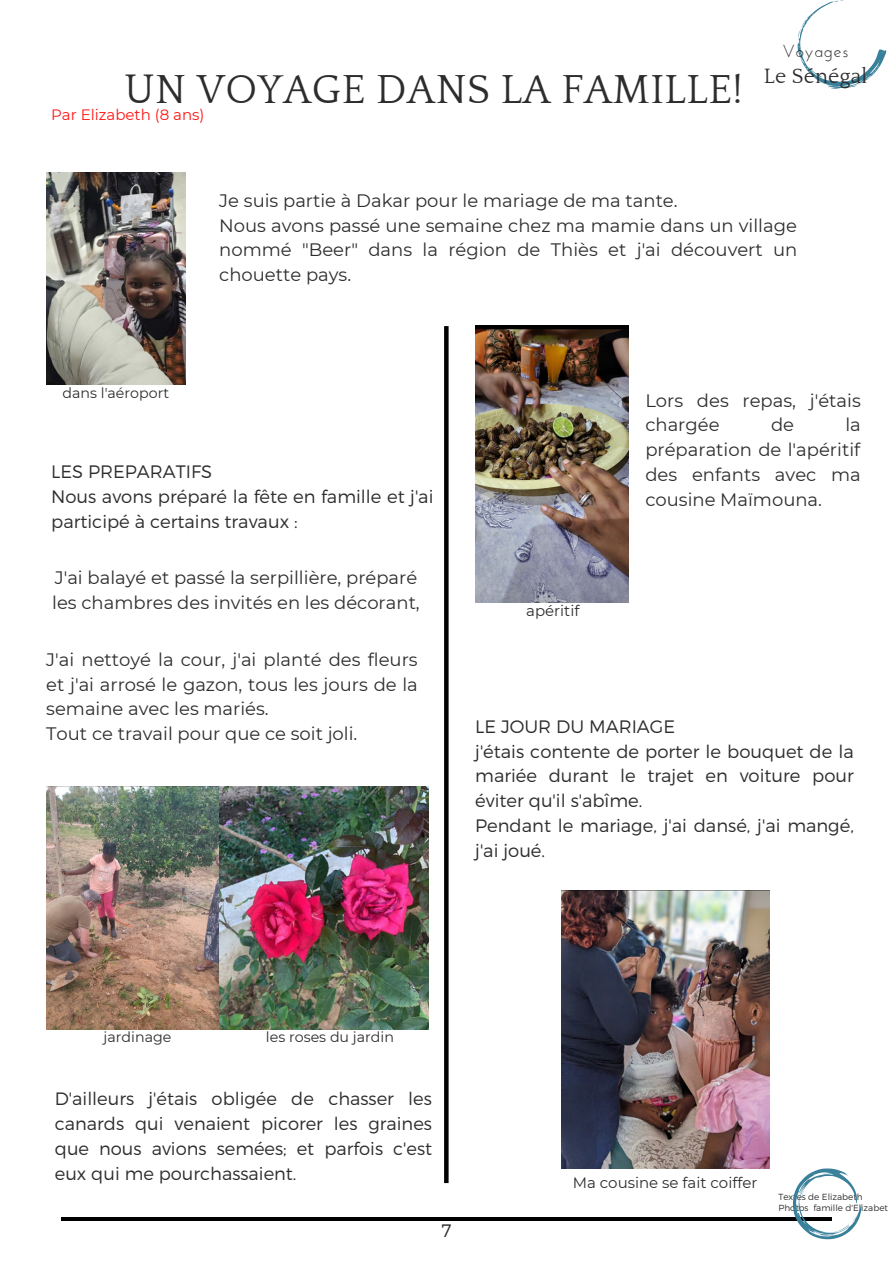
<style>
.page{position:relative;width:893px;height:1264px;background:#fff}
.page>*{position:absolute;margin:0;border:0;box-sizing:border-box;transform-origin:0 0}
.t1{font:41.55px "Quattrocento";letter-spacing:.01em;color:#2d2d2e}
.t2{font:21.3px "Quattrocento";letter-spacing:.01em;color:#2d2d2e}
.t3{font:18px/24.8px "Montserrat";color:#2d2d2e}
.t4{font:300 18px/24.8px "Montserrat";color:#2d2d2e}
.t5{font:300 17.85px/24.8px "Montserrat";color:#2d2d2e;text-align:justify}
.t6{font:17.4px "Josefin Sans";letter-spacing:.05em;color:#2d2d2e}
.t7{font:15px "Montserrat";color:#2d2d2e}
.t8{font:15px "Montserrat";color:#ff1616}
.t9{font:14.25px "Montserrat";color:#2d2d2e}
.t10{font:300 8.85px/11.7px "Montserrat";color:#2d2d2e}
</style>
<div class="page">
<hr style="left:61px;top:1217px;width:770px;height:3px;background:#000">
<svg style="left:792px;top:1168px;width:69px;height:71px"></svg>
<img style="left:561px;top:890px;width:208px;height:278px">
<img style="left:475px;top:325px;width:153px;height:277px">
<img style="left:46px;top:173px;width:140px;height:212px">
<img style="left:218px;top:786px;width:210px;height:243px">
<img style="left:46px;top:786px;width:172px;height:243px">
<svg style="left:797px;top:0;width:89px;height:89px"></svg>
<svg style="left:444px;top:326px;width:4px;height:856px;background:#060606"></svg>
<h1 class="t1" style="left:125px;top:67px;width:619px">UN VOYAGE DANS LA FAMILLE!</h1>
<p class="t8" style="left:51px;top:106px;width:155px">Par Elizabeth (8 ans)</p>
<p class="t6" style="left:782px;top:44px;width:68px">Voyages</p>
<p class="t2" style="left:763px;top:65px;width:105px">Le Sénégal</p>
<p class="t3" style="left:219px;top:188px;width:579px">Je suis partie à Dakar pour le mariage de ma tante.<br>Nous avons passé une semaine chez ma mamie dans un village nommé "Beer" dans la région de Thiès et j'ai découvert un chouette pays.</p>
<p class="t9" style="left:63px;top:384px;width:108px">dans l'aéroport</p>
<p class="t4" style="left:51px;top:458px;width:384px">LES PREPARATIFS<br>Nous avons préparé la fête en famille et j'ai participé à certains travaux :</p>
<p class="t3" style="left:52px;top:565px;width:369px">J'ai balayé et passé la serpillière, préparé les chambres des invités en les décorant,</p>
<p class="t3" style="left:46px;top:647px;width:373px">J'ai nettoyé la cour, j'ai planté des fleurs et j'ai arrosé le gazon, tous les jours de la semaine avec les mariés.<br>Tout ce travail pour que ce soit joli.</p>
<p class="t7" style="left:526px;top:601px;width:55px">apéritif</p>
<p class="t3" style="left:645px;top:388px;width:217px">Lors des repas, j'étais chargée</p>
<p class="t3" style="left:645px;top:412px;width:217px;text-align:justify;text-indent:200px">la préparation de l'apéritif des enfants avec ma cousine Maïmouna.</p>
<p class="t3" style="left:771px;top:412px;width:25px">de</p>
<p class="t4" style="left:475px;top:713px;width:380px">LE JOUR DU MARIAGE<br>j'étais contente de porter le bouquet de la mariée durant le trajet en voiture pour éviter qu'il s'abîme.<br>Pendant le mariage, j'ai dansé, j'ai mangé, j'ai joué.</p>
<p class="t9" style="left:103px;top:1028px;width:69px">jardinage</p>
<p class="t9" style="left:266px;top:1028px;width:130px">les roses du jardin</p>
<p class="t5" style="left:55px;top:1085px;width:379px">D'ailleurs j'étais obligée de chasser les canards qui venaient picorer les graines que nous avions semées; et parfois c'est eux qui me pourchassaient.</p>
<p class="t4" style="left:441px;top:1217px;width:11px">7</p>
<p class="t7" style="left:572px;top:1172px;width:186px">Ma cousine se fait coiffer</p>
<p class="t10" style="left:778px;top:1190px;width:111px">Textes de Elizabeth<br>Photos famille d'Elizabet</p>
</div>
